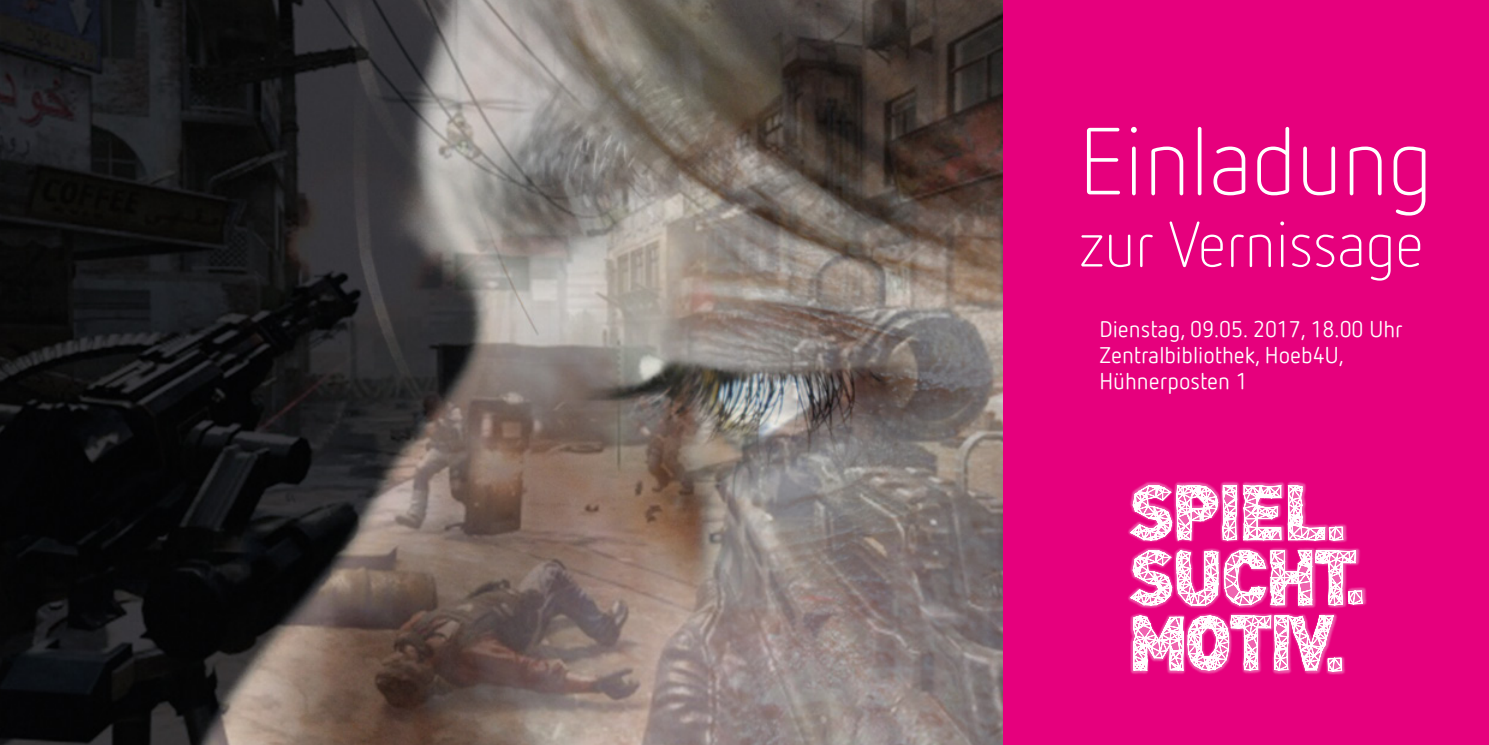
<style>
.page{position:relative;width:1489px;height:745px;background:#fff}
.page>*{position:absolute;margin:0;border:0;box-sizing:border-box;transform-origin:0 0}
.t1{font:300 94.75px "Netto OT";color:#fff}
.t2{font:300 63.25px "Netto OT";color:#fff}
.t3{font:22.5px/26px "Netto Offc";color:#fff}
</style>
<div class="page">
<div style="left:907px;top:0;width:581px;height:744px;background:#e6007d"></div>
<img style="left:0;top:0;width:1002px;height:744px">
<div style="left:1346px;top:586px;width:20px;height:20px;background:#fff;opacity:.75"></div>
<svg style="left:1128px;top:481px;width:235px;height:194px"></svg>
<h1 class="t1" style="left:1079px;top:103px;width:355px">Einladung</h1>
<h2 class="t2" style="left:1079px;top:206px;width:346px">zur Vernissage</h2>
<p class="t3" style="left:1099px;top:316px;width:305px">Dienstag, 09.05. 2017, 18.00 Uhr<br>Zentralbibliothek, Hoeb4U,<br>Hühnerposten 1</p>
</div>
